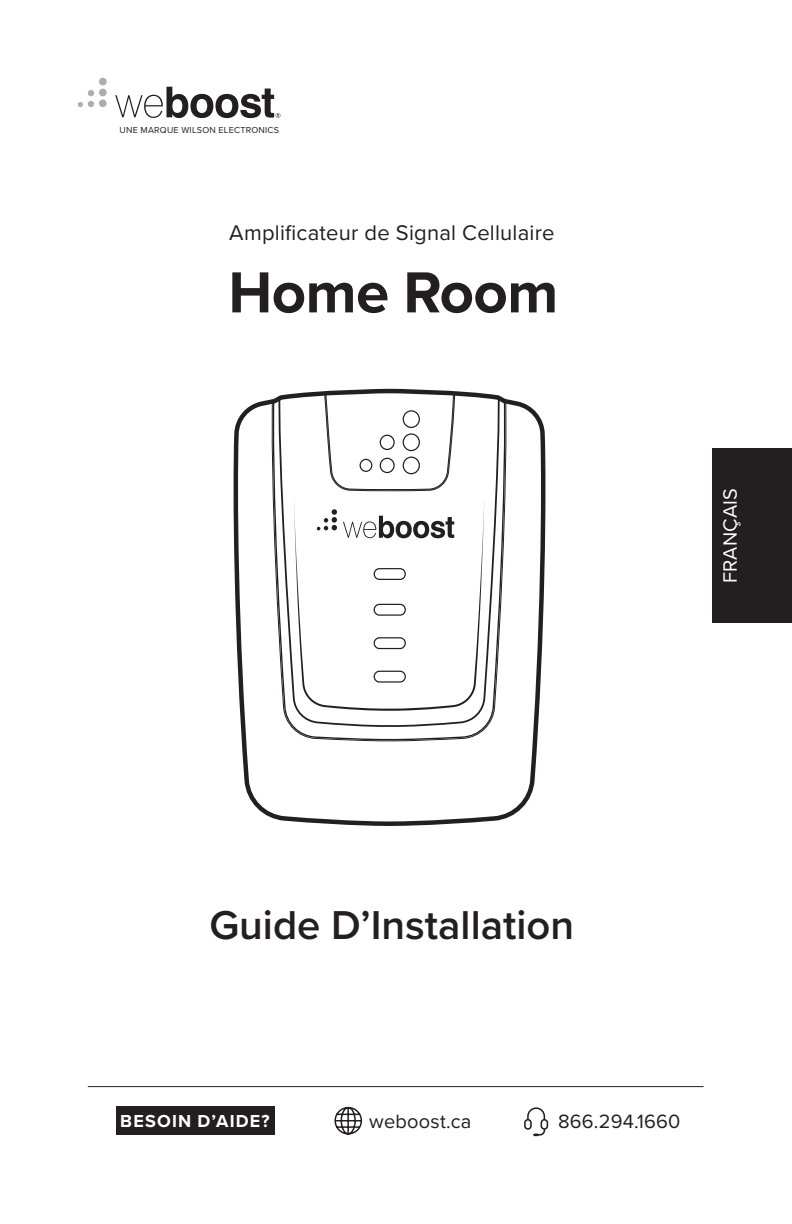
<style>
.page{position:relative;width:792px;height:1224px;background:#fff}
.page>*{position:absolute;margin:0;border:0;box-sizing:border-box;transform-origin:0 0}
.t1{font:700 60px "Proxima Nova";letter-spacing:-.01em;color:#231f20}
.t2{font:600 41.8px "Proxima Nova";color:#231f20}
.t3{font:22px "Proxima Nova";letter-spacing:.01em;color:#231f20}
.t4{font:20px "Proxima Nova";letter-spacing:.01em;color:#231f20}
.t5{font:20px "Proxima Nova";letter-spacing:.01em;color:#fff}
.t6{font:700 18px "Proxima Nova";letter-spacing:.065em;color:#fff}
.t7{font:9px "Proxima Nova";letter-spacing:.025em;color:#231f20}
</style>
<div class="page">
<div style="left:712px;top:449px;width:80px;height:174px;background:#231f20"></div>
<svg style="left:115px;top:87px;width:165px;height:31px"></svg>
<svg style="left:78px;top:90px;width:16px;height:17px"></svg>
<div style="left:99px;top:89px;width:8px;height:7px;background:#acadb1;border-radius:50%"></div>
<div style="left:99px;top:78px;width:8px;height:7px;background:#acadb1;border-radius:50%"></div>
<div style="left:99px;top:99px;width:8px;height:8px;background:#acadb1;border-radius:50%"></div>
<svg style="left:233px;top:388px;width:311px;height:438px"></svg>
<div style="left:116px;top:1106px;width:158px;height:29px;background:#231f20"></div>
<hr style="left:88px;top:1086px;width:616px;height:1px;background:#231f20">
<svg style="left:524px;top:1107px;width:24px;height:29px"></svg>
<svg style="left:334px;top:1106px;width:29px;height:29px"></svg>
<p class="t7" style="left:120px;top:123px;width:161px">UNE MARQUE WILSON ELECTRONICS</p>
<p class="t3" style="left:229px;top:217px;width:327px">Amplificateur de Signal Cellulaire</p>
<p class="t1" style="left:228px;top:248px;width:331px">Home Room</p>
<p class="t5" style="left:715px;top:583px;width:96px;rotate:-90deg">FRANÇAIS</p>
<p class="t2" style="left:209px;top:893px;width:366px">Guide D’Installation</p>
<p class="t6" style="left:120px;top:1108px;width:151px">BESOIN D’AIDE?</p>
<p class="t4" style="left:369px;top:1106px;width:104px">weboost.ca</p>
<p class="t4" style="left:558px;top:1106px;width:124px">866.294.1660</p>
</div>
